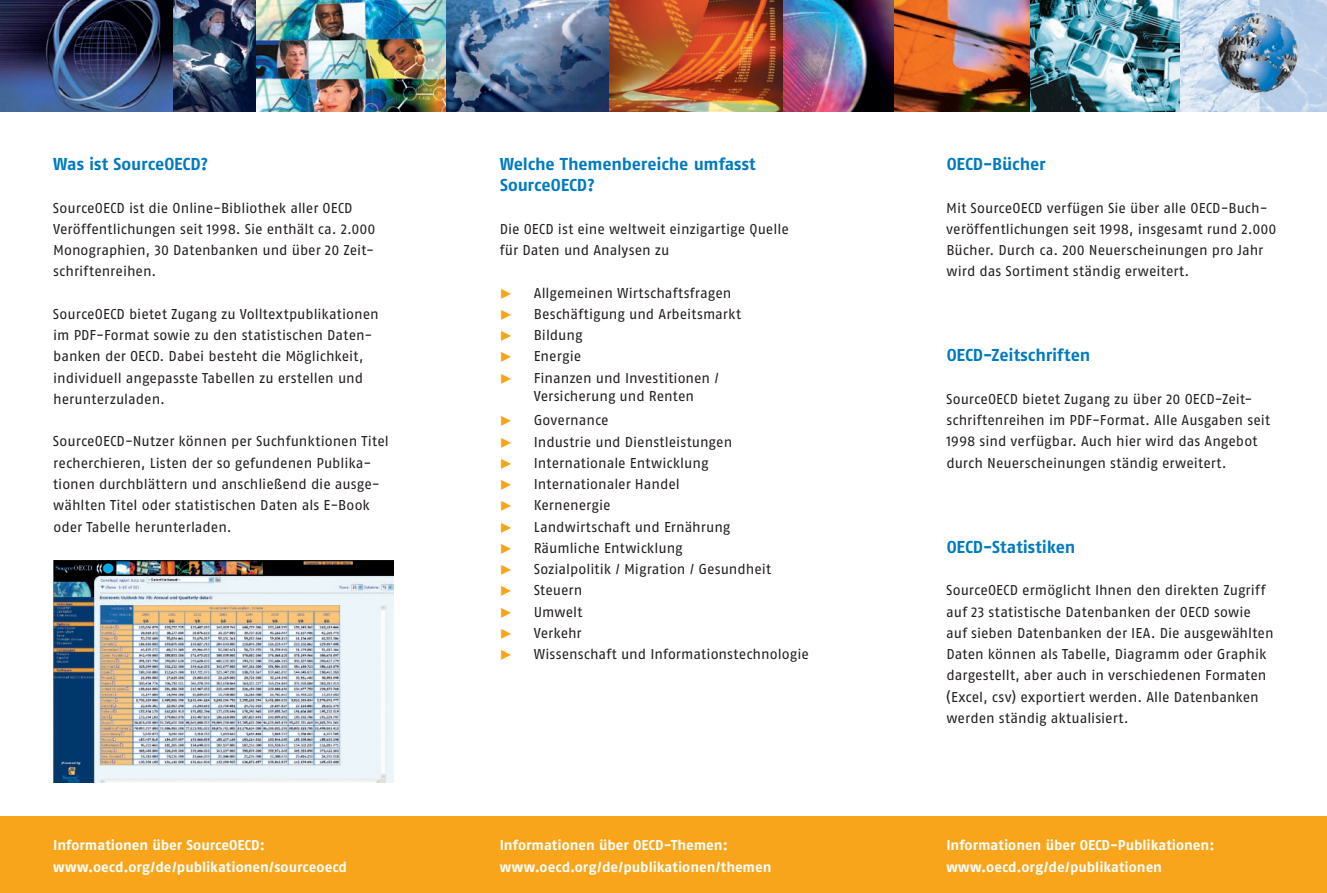
<style>
.page{position:relative;width:1327px;height:893px;background:#fff}
.page>*{position:absolute;margin:0;border:0;box-sizing:border-box;transform-origin:0 0}
.t1{font:17.25px/21.3px "Fago No Bold Lf";letter-spacing:-.005em;color:#007ac0}
.t2{font:14.25px/21.3px "Fago No Regular LF";color:#231f20}
.t3{font:14.25px/21.3px "Fago No Bold Lf";color:#fff}
.t4{font:14.25px "The Sans Extra Bold Expert";color:#f9a51b}
</style>
<div class="page">
<div style="left:0;top:816px;width:1327px;height:77px;background:#f9a51b"></div>
<img style="left:0;top:0;width:607px;height:112px">
<img style="left:607px;top:0;width:720px;height:112px">
<img style="left:53px;top:560px;width:340px;height:223px">
<p class="t1" style="left:53px;top:153px;width:157px">Was ist SourceOECD?</p>
<p class="t2" style="left:53px;top:197px;width:324px">SourceOECD ist die Online-Bibliothek aller OECD Veröffentlichungen seit 1998. Sie enthält ca. 2.000<br>Monographien, 30 Datenbanken und über 20 Zeit&shy;schriftenreihen.</p>
<p class="t2" style="left:53px;top:303px;width:327px">SourceOECD bietet Zugang zu Volltextpublikationen im PDF-Format sowie zu den statistischen Daten&shy;banken der OECD. Dabei besteht die Möglichkeit, individuell angepasste Tabellen zu erstellen und herunterzuladen.</p>
<p class="t2" style="left:53px;top:431px;width:337px">SourceOECD-Nutzer können per Suchfunktionen Titel recherchieren, Listen der so gefundenen Publika&shy;tionen durchblättern und anschließend die ausge&shy;wählten Titel oder statistischen Daten als E-Book oder Tabelle herunterladen.</p>
<p class="t1" style="left:500px;top:153px;width:257px">Welche Themenbereiche umfasst<br>SourceOECD?</p>
<p class="t2" style="left:500px;top:218px;width:291px">Die OECD ist eine weltweit einzigartige Quelle für Daten und Analysen zu</p>
<p class="t4" style="left:498px;top:281px;width:15px">˘</p>
<p class="t2" style="left:534px;top:282px;width:199px">Allgemeinen Wirtschaftsfragen</p>
<p class="t4" style="left:498px;top:302px;width:15px">˘</p>
<p class="t2" style="left:534px;top:303px;width:209px">Beschäftigung und Arbeitsmarkt</p>
<p class="t4" style="left:498px;top:323px;width:15px">˘</p>
<p class="t2" style="left:534px;top:324px;width:50px">Bildung</p>
<p class="t4" style="left:498px;top:345px;width:15px">˘</p>
<p class="t2" style="left:534px;top:346px;width:49px">Energie</p>
<p class="t4" style="left:498px;top:366px;width:15px">˘</p>
<p class="t2" style="left:534px;top:369px;width:187px;line-height:18px">Finanzen und Investitionen /<br>Versicherung und Renten</p>
<p class="t4" style="left:498px;top:408px;width:15px">˘</p>
<p class="t2" style="left:534px;top:409px;width:76px">Governance</p>
<p class="t4" style="left:498px;top:430px;width:15px">˘</p>
<p class="t2" style="left:534px;top:431px;width:200px">Industrie und Dienstleistungen</p>
<p class="t4" style="left:498px;top:451px;width:15px">˘</p>
<p class="t2" style="left:534px;top:452px;width:176px">Internationale Entwicklung</p>
<p class="t4" style="left:498px;top:472px;width:15px">˘</p>
<p class="t2" style="left:534px;top:473px;width:148px">Internationaler Handel</p>
<p class="t4" style="left:498px;top:493px;width:15px">˘</p>
<p class="t2" style="left:534px;top:494px;width:78px">Kernenergie</p>
<p class="t4" style="left:498px;top:515px;width:15px">˘</p>
<p class="t2" style="left:534px;top:516px;width:198px">Landwirtschaft und Ernährung</p>
<p class="t4" style="left:498px;top:536px;width:15px">˘</p>
<p class="t2" style="left:534px;top:537px;width:150px">Räumliche Entwicklung</p>
<p class="t4" style="left:498px;top:557px;width:15px">˘</p>
<p class="t2" style="left:534px;top:558px;width:239px">Sozialpolitik / Migration / Gesundheit</p>
<p class="t4" style="left:498px;top:578px;width:15px">˘</p>
<p class="t2" style="left:534px;top:580px;width:50px">Steuern</p>
<p class="t4" style="left:498px;top:600px;width:15px">˘</p>
<p class="t2" style="left:534px;top:601px;width:50px">Umwelt</p>
<p class="t4" style="left:498px;top:621px;width:15px">˘</p>
<p class="t2" style="left:534px;top:622px;width:49px">Verkehr</p>
<p class="t4" style="left:498px;top:642px;width:15px">˘</p>
<p class="t2" style="left:534px;top:643px;width:277px">Wissenschaft und Informationstechnologie</p>
<p class="t1" style="left:947px;top:153px;width:100px">OECD-Bücher</p>
<p class="t2" style="left:946px;top:197px;width:332px">Mit SourceOECD verfügen Sie über alle OECD-Buch&shy;veröffentlichungen seit 1998, insgesamt rund 2.000<br>Bücher. Durch ca. 200 Neuerscheinungen pro Jahr wird das Sortiment ständig erweitert.</p>
<p class="t1" style="left:947px;top:345px;width:145px">OECD-Zeitschriften</p>
<p class="t2" style="left:946px;top:388px;width:325px">SourceOECD bietet Zugang zu über 20 OECD-Zeit&shy;schriftenreihen im PDF-Format. Alle Ausgaben seit 1998 sind verfügbar. Auch hier wird das Angebot durch Neuerscheinungen ständig erweitert.</p>
<p class="t1" style="left:947px;top:536px;width:130px">OECD-Statistiken</p>
<p class="t2" style="left:946px;top:580px;width:329px">SourceOECD ermöglicht Ihnen den direkten Zugriff auf 23 statistische Datenbanken der OECD sowie auf sieben Datenbanken der IEA. Die ausgewählten Daten können als Tabelle, Diagramm oder Graphik dargestellt, aber auch in verschiedenen Formaten (Excel, csv) exportiert werden. Alle Datenbanken werden ständig aktualisiert.</p>
<p class="t3" style="left:53px;top:835px;width:295px">Informationen über SourceOECD: www.oecd.org/de/publikationen/sourceoecd</p>
<p class="t3" style="left:500px;top:835px;width:273px">Informationen über OECD-Themen: www.oecd.org/de/publikationen/themen</p>
<p class="t3" style="left:946px;top:835px;width:270px">Informationen über OECD-Publikationen: www.oecd.org/de/publikationen</p>
</div>
